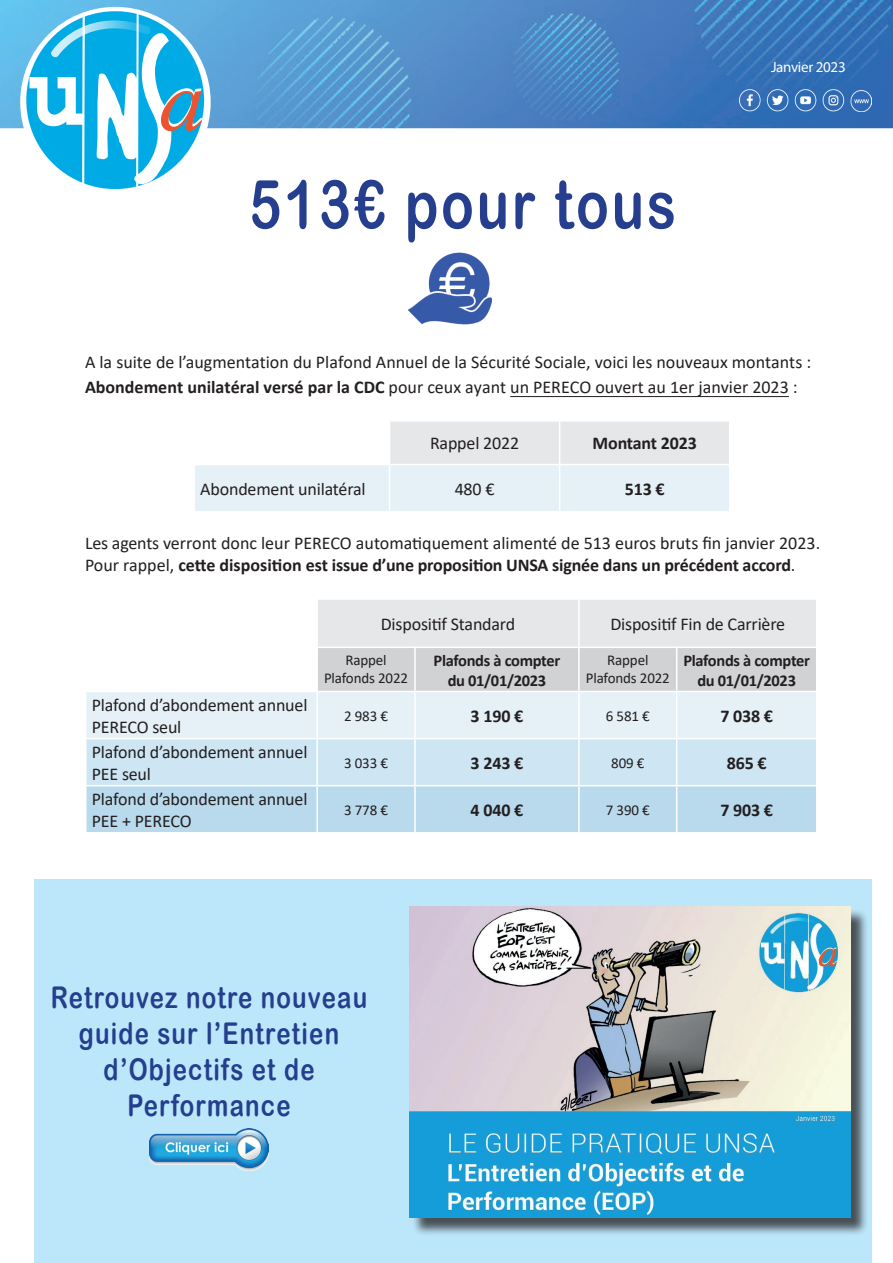
<style>
.page{position:relative;width:893px;height:1263px;background:#fff}
.page>*{position:absolute;margin:0;border:0;box-sizing:border-box;transform-origin:0 0}
.t1{font:67.5px "Arial Rounded MT Bold";letter-spacing:.05em;color:#253f8e;scale:.8 1}
.t2{font:30px/36px "Arial Rounded MT Bold";letter-spacing:.05em;color:#253f8e;text-align:center;scale:.8 1}
.t3{font:18px/21.6px "Calibri";letter-spacing:-.01em;color:#231f20}
.t4{font:700 18px "Calibri";letter-spacing:-.01em;color:#231f20}
.t5{font:700 16.5px/19.8px "Calibri";letter-spacing:-.02em;color:#231f20;text-align:center}
.t6{font:15px/18px "Calibri";letter-spacing:-.01em;color:#231f20;text-align:center}
.t7{font:15px "Myriad Pro";letter-spacing:-.02em;color:#fff}
.s1{font-weight:700}
</style>
<div class="page">
<img style="left:0;top:0;width:893px;height:129px">
<div style="left:20px;top:7px;width:191px;height:190px;background:#fff;border-radius:50%"></div>
<svg style="left:26px;top:11px;width:178px;height:178px"></svg>
<img style="left:739px;top:89px;width:133px;height:22px">
<div style="left:34px;top:879px;width:838px;height:384px;background:#bce6fa"></div>
<img style="left:408px;top:252px;width:84px;height:73px">
<hr style="left:510px;top:396px;width:279px;height:1px;background:#231f20">
<svg style="left:195px;top:422px;width:534px;height:89px"></svg>
<hr style="left:389px;top:422px;width:1px;height:42px;background:#fff">
<hr style="left:559px;top:422px;width:1px;height:42px;background:#fff">
<hr style="left:194px;top:464px;width:196px;height:1px;background:#fff">
<hr style="left:390px;top:464px;width:170px;height:1px;background:#fff">
<hr style="left:389px;top:465px;width:1px;height:46px;background:#fff">
<hr style="left:560px;top:464px;width:170px;height:1px;background:#fff">
<hr style="left:559px;top:465px;width:1px;height:46px;background:#fff">
<svg style="left:87px;top:600px;width:729px;height:232px;background:#d8e6ee"></svg>
<hr style="left:316px;top:600px;width:2px;height:46px;background:#fff">
<hr style="left:578px;top:600px;width:2px;height:46px;background:#fff">
<hr style="left:316px;top:646px;width:99px;height:2px;background:#fff">
<hr style="left:316px;top:648px;width:2px;height:43px;background:#fff">
<hr style="left:415px;top:646px;width:164px;height:2px;background:#fff">
<hr style="left:414px;top:648px;width:2px;height:43px;background:#fff">
<hr style="left:579px;top:646px;width:98px;height:2px;background:#fff">
<hr style="left:578px;top:648px;width:2px;height:43px;background:#fff">
<hr style="left:677px;top:646px;width:140px;height:2px;background:#fff">
<hr style="left:676px;top:648px;width:1px;height:43px;background:#fff">
<hr style="left:317px;top:691px;width:98px;height:1px;background:#fff">
<hr style="left:415px;top:691px;width:164px;height:1px;background:#fff">
<hr style="left:414px;top:692px;width:2px;height:46px;background:#fff">
<hr style="left:579px;top:691px;width:98px;height:1px;background:#fff">
<hr style="left:578px;top:692px;width:2px;height:46px;background:#fff">
<hr style="left:677px;top:691px;width:140px;height:1px;background:#fff">
<hr style="left:676px;top:692px;width:1px;height:46px;background:#fff">
<hr style="left:317px;top:738px;width:98px;height:1px;background:#fff">
<hr style="left:415px;top:738px;width:164px;height:1px;background:#fff">
<hr style="left:414px;top:739px;width:2px;height:46px;background:#fff">
<hr style="left:579px;top:738px;width:98px;height:1px;background:#fff">
<hr style="left:578px;top:739px;width:2px;height:46px;background:#fff">
<hr style="left:677px;top:738px;width:140px;height:1px;background:#fff">
<hr style="left:676px;top:739px;width:1px;height:46px;background:#fff">
<hr style="left:317px;top:785px;width:98px;height:1px;background:#fff">
<hr style="left:415px;top:785px;width:164px;height:1px;background:#fff">
<hr style="left:414px;top:786px;width:2px;height:46px;background:#fff">
<hr style="left:579px;top:785px;width:98px;height:1px;background:#fff">
<hr style="left:578px;top:786px;width:2px;height:46px;background:#fff">
<hr style="left:677px;top:785px;width:140px;height:1px;background:#fff">
<hr style="left:676px;top:786px;width:1px;height:46px;background:#fff">
<hr style="left:85px;top:691px;width:232px;height:1px;background:#fff">
<hr style="left:316px;top:692px;width:2px;height:46px;background:#fff">
<hr style="left:85px;top:738px;width:232px;height:1px;background:#fff">
<hr style="left:316px;top:739px;width:2px;height:46px;background:#fff">
<hr style="left:85px;top:785px;width:232px;height:1px;background:#fff">
<hr style="left:316px;top:786px;width:2px;height:46px;background:#fff">
<div style="left:412px;top:909px;width:457px;height:327px;background:#231f20;opacity:.75"></div>
<img style="left:409px;top:907px;width:441px;height:310px">
<img style="left:149px;top:1129px;width:120px;height:42px">
<h1 class="t1" style="left:249px;top:164px;width:535px">513€ pour tous</h1>
<p class="t7" style="left:771px;top:58px;width:76px">Janvier 2023</p>
<p class="t3" style="left:85px;top:348px;width:728px;line-height:25.2px">A la suite de l’augmentation du Plafond Annuel de la Sécurité Sociale, voici les nouveaux montants :<br><span class="s1">Abondement unilatéral versé par la CDC</span> pour ceux ayant un PERECO ouvert au 1er janvier 2023 :</p>
<p class="t3" style="left:430px;top:432px;width:91px">Rappel 2022</p>
<p class="t4" style="left:593px;top:431px;width:106px">Montant 2023</p>
<p class="t3" style="left:200px;top:478px;width:167px">Abondement unilatéral</p>
<p class="t3" style="left:455px;top:478px;width:41px">480 €</p>
<p class="t4" style="left:625px;top:476px;width:41px">513 €</p>
<p class="t3" style="left:85px;top:532px;width:737px">Les agents verront donc leur PERECO automatiquement alimenté de 513 euros bruts fin janvier 2023.<br>Pour rappel, <span class="s1">cette disposition est issue d’une proposition UNSA signée dans un précédent accord</span>.</p>
<p class="t3" style="left:92px;top:694px;width:217px">Plafond d’abondement annuel<br>PERECO seul</p>
<p class="t3" style="left:92px;top:741px;width:217px">Plafond d’abondement annuel<br>PEE seul</p>
<p class="t3" style="left:92px;top:788px;width:217px">Plafond d’abondement annuel<br>PEE + PERECO</p>
<p class="t3" style="left:381px;top:613px;width:136px">Dispositif Standard</p>
<p class="t3" style="left:610px;top:613px;width:176px">Dispositif Fin de Carrière</p>
<p class="t6" style="left:324px;top:650px;width:86px">Rappel<br>Plafonds 2022</p>
<p class="t5" style="left:434px;top:650px;width:128px">Plafonds à compter du 01/01/2023</p>
<p class="t6" style="left:586px;top:650px;width:86px">Rappel<br>Plafonds 2022</p>
<p class="t5" style="left:683px;top:650px;width:128px">Plafonds à compter du 01/01/2023</p>
<p class="t6" style="left:344px;top:706px;width:45px">2 983 €</p>
<p class="t4" style="left:471px;top:703px;width:54px">3 190 €</p>
<p class="t6" style="left:606px;top:706px;width:45px">6 581 €</p>
<p class="t4" style="left:720px;top:703px;width:54px">7 038 €</p>
<p class="t6" style="left:344px;top:753px;width:45px">3 033 €</p>
<p class="t4" style="left:471px;top:750px;width:54px">3 243 €</p>
<p class="t6" style="left:611px;top:753px;width:35px">809 €</p>
<p class="t4" style="left:727px;top:750px;width:41px">865 €</p>
<p class="t6" style="left:344px;top:800px;width:45px">3 778 €</p>
<p class="t4" style="left:471px;top:797px;width:54px">4 040 €</p>
<p class="t6" style="left:606px;top:800px;width:45px">7 390 €</p>
<p class="t4" style="left:720px;top:797px;width:54px">7 903 €</p>
<h2 class="t2" style="left:51px;top:978px;width:397px">Retrouvez notre nouveau guide sur l’Entretien d’Objectifs et de<br>Performance</h2>
</div>
